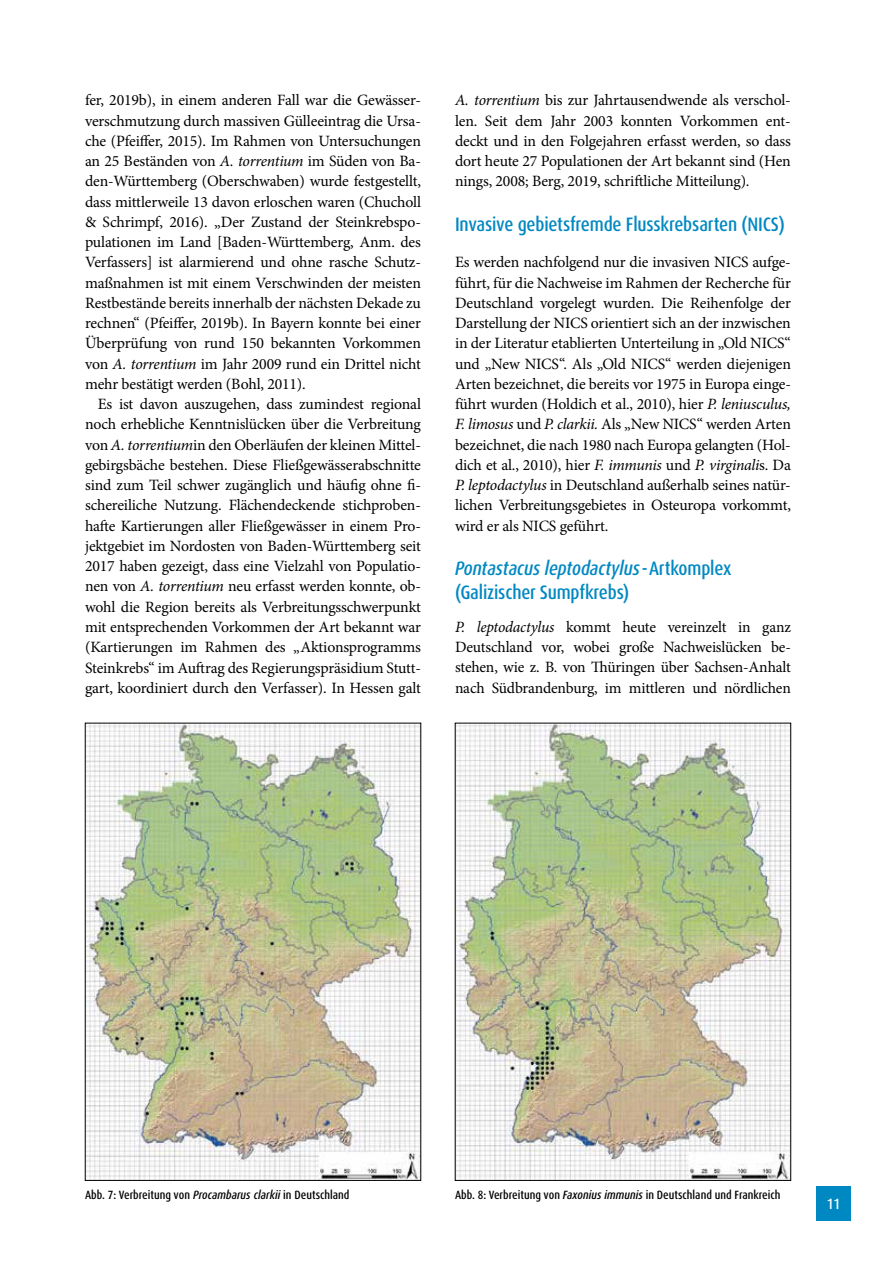
<style>
.page{position:relative;width:893px;height:1263px;background:#fff}
.page>*{position:absolute;margin:0;border:0;box-sizing:border-box;transform-origin:0 0}
.t1{font:500 condensed 19.5px/23.4px "Dax Pro";letter-spacing:-.01em;color:#0088c2}
.t2{font:15.75px/20.2px "Minion Pro";letter-spacing:-.01em;color:#000;text-align:justify}
.t3{font:500 condensed 15px "Dax Pro";color:#fff}
.t4{font:500 condensed 12px "Dax Pro";color:#000}
.s1{font-style:italic}
</style>
<div class="page">
<div style="left:816px;top:1186px;width:34px;height:34px;background:#0088c2"></div>
<img style="left:87px;top:725px;width:332px;height:453px">
<img style="left:457px;top:725px;width:332px;height:453px">
<p class="t2" style="left:85px;top:90px;width:337px">fer, 2019b), in einem anderen Fall war die Gewässer&shy;verschmutzung durch massiven Gülleeintrag die Ursa&shy;che (Pfeiffer, 2015). Im Rahmen von Untersuchungen an 25 Beständen von <span class="s1">A. torrentium</span> im Süden von Ba&shy;den-Württemberg (Oberschwaben) wurde festgestellt, dass mittlerweile 13 davon erloschen waren (Chucholl &amp; Schrimpf, 2016). „Der Zustand der Steinkrebspo&shy;pulationen im Land [Baden-Württemberg, Anm. des Verfassers] ist alarmierend und ohne rasche Schutz&shy;maßnahmen ist mit einem Verschwinden der meisten Restbestände bereits innerhalb der nächsten Dekade zu rechnen“ (Pfeiffer, 2019b). In Bayern konnte bei einer Überprüfung von rund 150 bekannten Vorkommen von <span class="s1">A. torrentium</span> im Jahr 2009 rund ein Drittel nicht mehr bestätigt werden (Bohl, 2011).</p>
<p class="t2" style="left:85px;top:394px;width:337px;text-indent:13px">Es ist davon auszugehen, dass zumindest regional noch erhebliche Kenntnislücken über die Verbreitung von <span class="s1">A. torrentium</span>in den Oberläufen der kleinen Mittel&shy;gebirgsbäche bestehen. Diese Fließgewässerabschnitte sind zum Teil schwer zugänglich und häufig ohne fi&shy;schereiliche Nutzung. Flächendeckende stichproben&shy;hafte Kartierungen aller Fließgewässer in einem Pro&shy;jektgebiet im Nordosten von Baden-Württemberg seit 2017 haben gezeigt, dass eine Vielzahl von Populatio&shy;nen von <span class="s1">A. torrentium</span> neu erfasst werden konnte, ob&shy;wohl die Region bereits als Verbreitungsschwerpunkt mit entsprechenden Vorkommen der Art bekannt war (Kartierungen im Rahmen des „Aktionsprogramms Steinkrebs“ im Auftrag des Regierungspräsidium Stutt&shy;gart, koordiniert durch den Verfasser). In Hessen galt</p>
<p class="t2" style="left:455px;top:90px;width:337px"><span class="s1">A. torrentium</span> bis zur Jahrtausendwende als verschol&shy;len. Seit dem Jahr 2003 konnten Vorkommen ent&shy;deckt und in den Folgejahren erfasst werden, so dass dort heute 27 Populationen der Art bekannt sind (Hen nings, 2008; Berg, 2019, schriftliche Mitteilung).</p>
<p class="t1" style="left:455px;top:213px;width:331px">Invasive gebietsfremde Flusskrebsarten (NICS)</p>
<p class="t2" style="left:455px;top:252px;width:337px">Es werden nachfolgend nur die invasiven NICS aufge&shy;führt, für die Nachweise im Rahmen der Recherche für Deutschland vorgelegt wurden. Die Reihenfolge der Darstellung der NICS orientiert sich an der inzwischen in der Literatur etablierten Unterteilung in „Old NICS“ und „New NICS“. Als „Old NICS“ werden diejenigen Arten bezeichnet, die bereits vor 1975 in Europa einge&shy;führt wurden (Holdich et al., 2010), hier <span class="s1">P. leniusculus, F. limosus</span> und <span class="s1">P. clarkii.</span> Als „New NICS“ werden Arten bezeichnet, die nach 1980 nach Europa gelangten (Hol&shy;dich et al., 2010), hier <span class="s1">F. immunis</span> und <span class="s1">P. virginali</span>s. Da <span class="s1">P. leptodactylus</span> in Deutschland außerhalb seines natür&shy;lichen Verbreitungsgebietes in Osteuropa vorkommt, wird er als NICS geführt.</p>
<p class="t1" style="left:455px;top:557px;width:278px"><span class="s1">Pontastacus leptodactylus</span>-Artkomplex (Galizischer Sumpfkrebs)</p>
<p class="t2" style="left:455px;top:617px;width:337px"><span class="s1">P. leptodactylus</span> kommt heute vereinzelt in ganz Deutschland vor, wobei große Nachweislücken be&shy;stehen, wie z. B. von Thüringen über Sachsen-Anhalt nach Südbrandenburg, im mittleren und nördlichen</p>
<p class="t4" style="left:85px;top:1186px;width:266px">Abb. 7: Verbreitung von <span class="s1">Procambarus clarkii</span> in Deutschland</p>
<p class="t4" style="left:455px;top:1186px;width:327px">Abb. 8: Verbreitung von <span class="s1">Faxonius immunis</span> in Deutschland und Frankreich</p>
<p class="t3" style="left:827px;top:1194px;width:15px">11</p>
</div>
